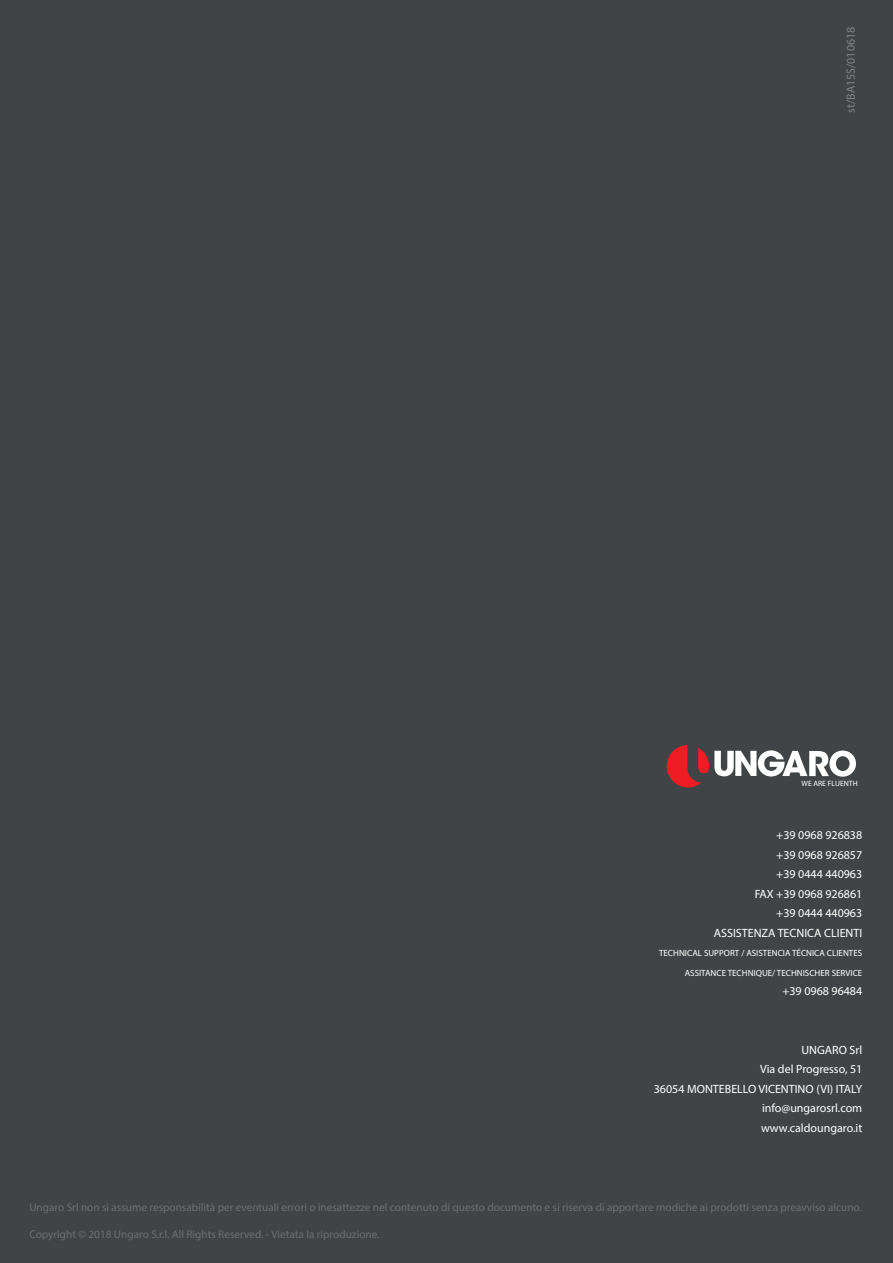
<style>
.page{position:relative;width:893px;height:1263px;background:#414446}
.page>*{position:absolute;margin:0;border:0;box-sizing:border-box;transform-origin:0 0}
.t1{font:300 12px/19.5px "Dax Compact";color:#fff;text-align:right}
.t2{font:12px "Myriad Pro";color:#808285}
.t3{font:300 11.25px "Dax Compact";color:#6c6d70}
.t4{font:300 9px/19.5px "Dax Compact";color:#fff;text-align:right}
.t5{font:7.65px "Helvetica Neue";color:#fff}
</style>
<div class="page">
<svg style="left:667px;top:745px;width:189px;height:42px"></svg>
<p class="t2" style="left:843px;top:113px;width:87px;rotate:-90deg">st/BA15S/010618</p>
<p class="t5" style="left:801px;top:778px;width:58px">WE ARE FLUENTH</p>
<p class="t1" style="left:714px;top:825px;width:150px">+39 0968 926838<br>+39 0968 926857<br>+39 0444 440963<br>FAX +39 0968 926861<br>+39 0444 440963<br>ASSISTENZA TECNICA CLIENTI</p>
<p class="t4" style="left:659px;top:943px;width:205px">TECHNICAL SUPPORT / ASISTENCIA TÉCNICA CLIENTES<br>ASSITANCE TECHNIQUE/ TECHNISCHER SERVICE</p>
<p class="t1" style="left:782px;top:981px;width:81px">+39 0968 96484</p>
<p class="t1" style="left:654px;top:1040px;width:210px">UNGARO Srl<br>Via del Progresso, 51<br>36054 MONTEBELLO VICENTINO (VI) ITALY info@ungarosrl.com<br>www.caldoungaro.it</p>
<p class="t3" style="left:29px;top:1200px;width:834px">Ungaro Srl non si assume responsabilità per eventuali errori o inesattezze nel contenuto di questo documento e si riserva di apportare modiche ai prodotti senza preavviso alcuno.</p>
<p class="t3" style="left:29px;top:1227px;width:352px">Copyright © 2018 Ungaro S.r.l. All Rights Reserved. - Vietata la riproduzione.</p>
</div>
